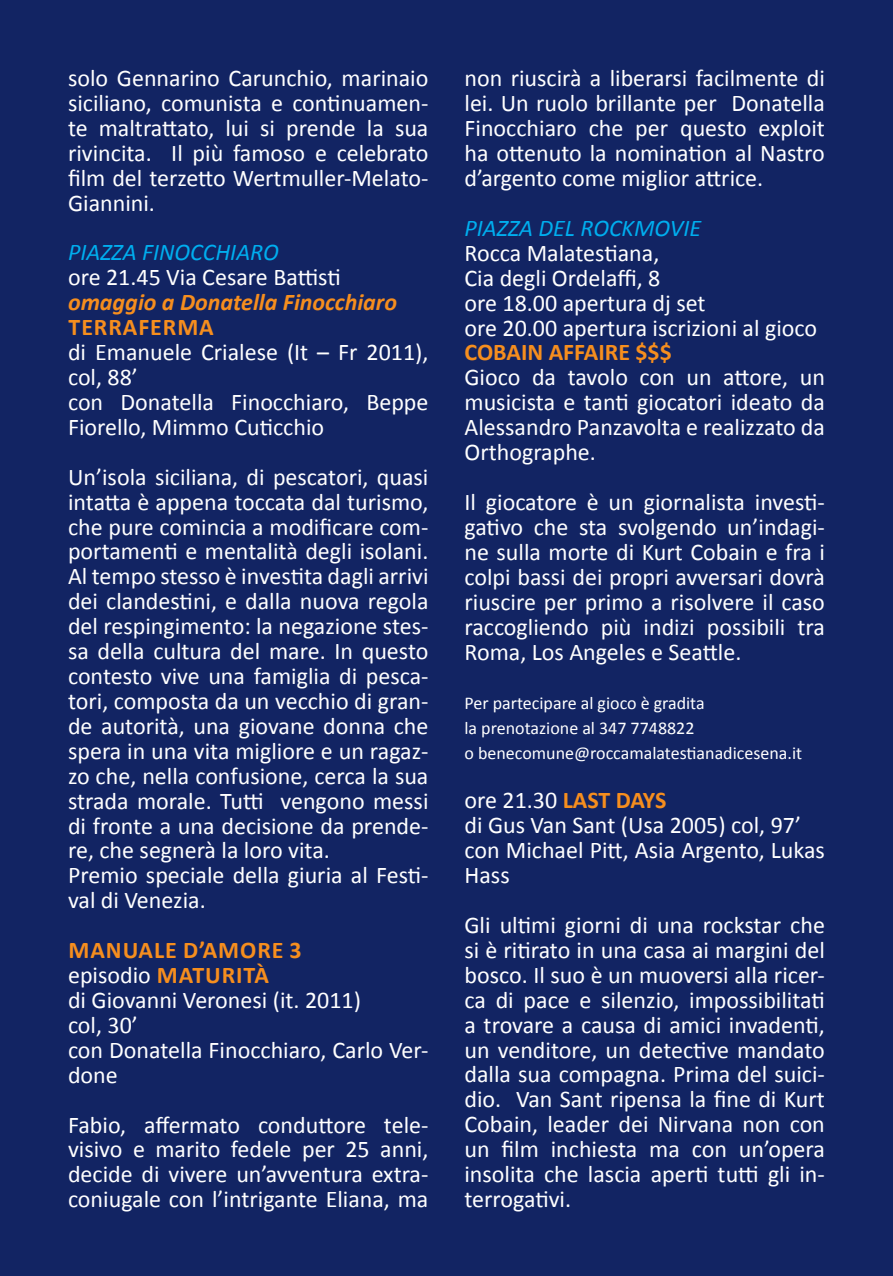
<style>
.page{position:relative;width:893px;height:1276px;background:#122463}
.page>*{position:absolute;margin:0;border:0;box-sizing:border-box;transform-origin:0 0}
.t1{font:24px/24.9px "Calibri";color:#fff;text-align:justify}
.t2{font:700 24px/24.9px "Calibri";color:#f68e1e}
.t3{font:italic 24px "Calibri";color:#00aeef}
.t4{font:italic 700 24px "Calibri";color:#f68e1e}
.t5{font:18px/24.9px "Calibri";color:#fff}
.s1{font-weight:400;color:#fff}
.s2{font-weight:700;color:#f68e1e}
</style>
<div class="page">
<p class="t1" style="left:68px;top:66px;width:362px">solo Gennarino Carunchio, marinaio siciliano, comunista e continuamen&shy;te maltrattato, lui si prende la sua rivincita. Il più famoso e celebrato film del terzetto Wertmuller-Melato-Giannini.</p>
<p class="t3" style="left:68px;top:236px;width:212px">PIAZZA FINOCCHIARO</p>
<p class="t1" style="left:68px;top:265px;width:274px">ore 21.45 Via Cesare Battisti</p>
<p class="t4" style="left:68px;top:287px;width:330px">omaggio a Donatella Finocchiaro</p>
<p class="t2" style="left:69px;top:315px;width:29px">TERRAFERMA</p>
<p class="t1" style="left:68px;top:340px;width:362px;text-align:left">di Emanuele Crialese (It – Fr 2011), col, 88’<br>con Donatella Finocchiaro, Beppe<br>Fiorello, Mimmo Cuticchio</p>
<p class="t1" style="left:68px;top:464px;width:362px;text-align:left">Un’isola siciliana, di pescatori, quasi intatta è appena toccata dal turismo, che pure comincia a modificare com&shy;portamenti e mentalità degli isolani.<br>Al tempo stesso è investita dagli arrivi dei clandestini, e dalla nuova regola del respingimento: la negazione stes&shy;sa della cultura del mare. In questo contesto vive una famiglia di pesca&shy;tori, composta da un vecchio di gran&shy;de autorità, una giovane donna che spera in una vita migliore e un ragaz&shy;zo che, nella confusione, cerca la sua strada morale. Tutti vengono messi di fronte a una decisione da prende&shy;re, che segnerà la loro vita.<br>Premio speciale della giuria al Festi&shy;val di Venezia.</p>
<p class="t2" style="left:69px;top:937px;width:17px">MANUAL</p>
<p class="t2" style="left:68px;top:937px;width:235px;text-indent:97px">E D’AMORE 3 <span class="s1">episodio</span> MATURIT</p>
<p class="t2" style="left:254px;top:962px;width:16px">À</p>
<p class="t1" style="left:68px;top:987px;width:362px;text-align:left">di Giovanni Veronesi (it. 2011)<br>col, 30’<br>con Donatella Finocchiaro, Carlo Ver&shy;done</p>
<p class="t1" style="left:68px;top:1112px;width:362px">Fabio, affermato conduttore tele&shy;visivo e marito fedele per 25 anni, decide di vivere un’avventura extra&shy;coniugale con l’intrigante Eliana, ma</p>
<p class="t1" style="left:464px;top:66px;width:362px">non riuscirà a liberarsi facilmente di lei. Un ruolo brillante per Donatella Finocchiaro che per questo exploit ha ottenuto la nomination al Nastro d’argento come miglior attrice.</p>
<p class="t3" style="left:464px;top:212px;width:238px">PIAZZA DEL ROCKMOVIE</p>
<p class="t1" style="left:464px;top:240px;width:354px;text-align:left">Rocca Malatestiana,<br>Cia degli Ordelaffi, 8<br>ore 18.00 apertura dj set<br>ore 20.00 apertura iscrizioni al gioco</p>
<p class="t2" style="left:464px;top:340px;width:209px">COBAIN AFFAIRE $$$</p>
<p class="t1" style="left:464px;top:365px;width:362px">Gioco da tavolo con un attore, un musicista e tanti giocatori ideato da Alessandro Panzavolta e realizzato da Orthographe.</p>
<p class="t1" style="left:464px;top:489px;width:362px">Il giocatore è un giornalista investi&shy;gativo che sta svolgendo un’indagi&shy;ne sulla morte di Kurt Cobain e fra i colpi bassi dei propri avversari dovrà riuscire per primo a risolvere il caso raccogliendo più indizi possibili tra Roma, Los Angeles e Seattle.</p>
<p class="t5" style="left:464px;top:690px;width:339px">Per partecipare al gioco è gradita<br>la prenotazione al 347 7748822<br>o benecomune@roccamalatestianadicesena.it</p>
<p class="t1" style="left:464px;top:788px;width:362px;text-align:left">ore 21.30 <span class="s2">LAST DAYS<br></span>di Gus Van Sant (Usa 2005) col, 97’ con Michael Pitt, Asia Argento, Lukas<br>Hass</p>
<p class="t1" style="left:464px;top:912px;width:362px">Gli ultimi giorni di una rockstar che si è ritirato in una casa ai margini del bosco. Il suo è un muoversi alla ricer&shy;ca di pace e silenzio, impossibilitati a trovare a causa di amici invadenti, un venditore, un detective mandato dalla sua compagna. Prima del suici&shy;dio. Van Sant ripensa la fine di Kurt Cobain, leader dei Nirvana non con un film inchiesta ma con un’opera insolita che lascia aperti tutti gli in&shy;terrogativi.</p>
</div>
